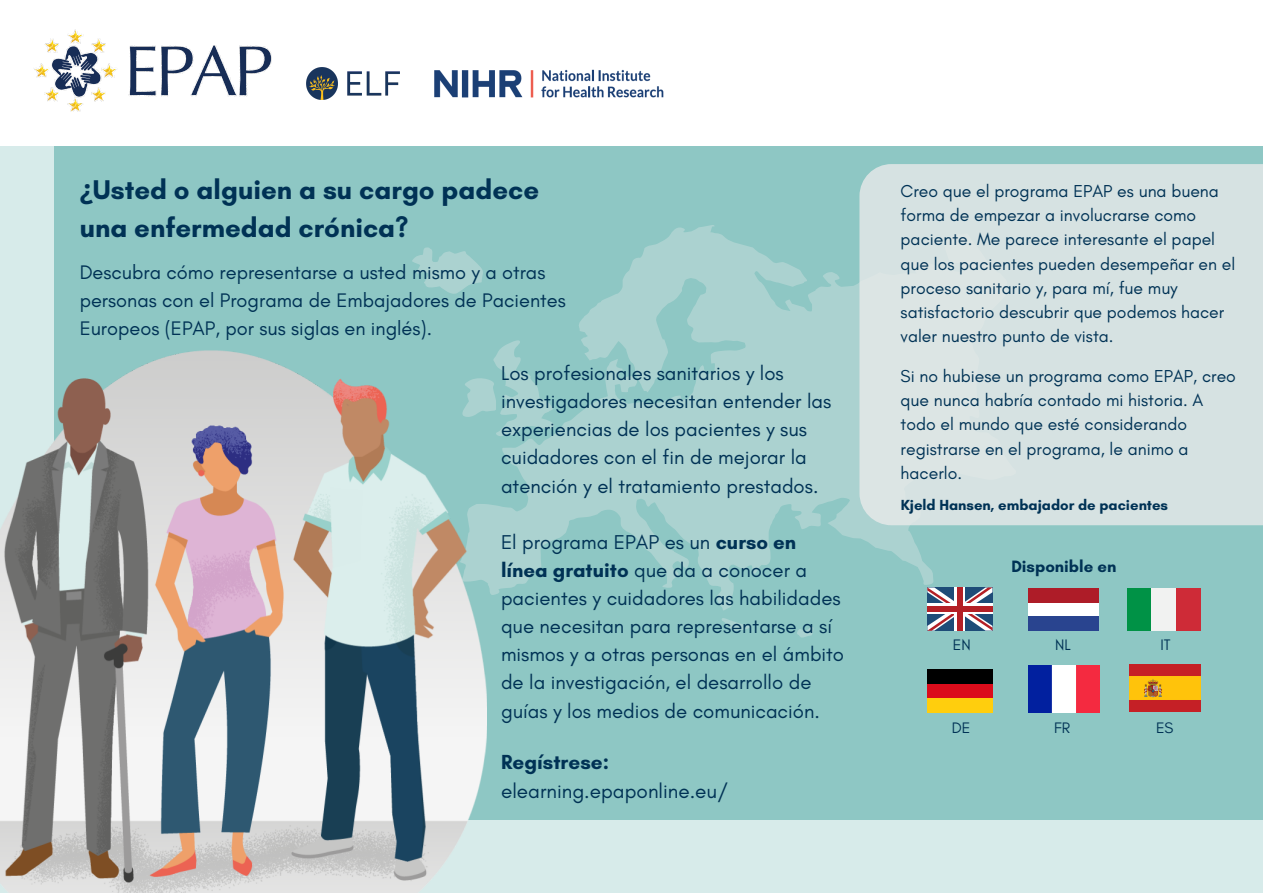
<style>
.page{position:relative;width:1263px;height:893px;background:#fff}
.page>*{position:absolute;margin:0;border:0;box-sizing:border-box;transform-origin:0 0}
.t1{font:700 27.6px/38.2px "Glacial Indifference";color:#003255}
.t2{font:20.7px "Glacial Indifference";color:#003255}
.t3{font:700 20.7px "Glacial Indifference";color:#003255}
.t4{font:20.4px/28.1px "Glacial Indifference";color:#003255}
.t5{font:20.02px/27.6px "Glacial Indifference";color:#003255}
.t6{font:17.55px/24.2px "Glacial Indifference";color:#003255}
.t7{font:700 16.73px "Glacial Indifference";color:#003255}
.t8{font:15.52px "Glacial Indifference";color:#003255}
.t9{font:700 14.85px "Glacial Indifference";color:#003255}
.s1{font-family:"Noto Sans"}
.s2{font-weight:700}
</style>
<div class="page">
<div style="left:0;top:147px;width:1263px;height:746px;background:#d7ebea"></div>
<div style="left:54px;top:147px;width:1209px;height:673px;background:#8ec7c4"></div>
<svg style="left:412px;top:247px;width:47px;height:47px"></svg>
<svg style="left:722px;top:618px;width:29px;height:13px"></svg>
<svg style="left:797px;top:627px;width:17px;height:11px"></svg>
<svg style="left:459px;top:225px;width:557px;height:387px;fill:#abd2d0"></svg>
<img style="left:34px;top:29px;width:238px;height:83px">
<div style="left:1028px;top:602px;width:70px;height:14px;background:#fff"></div>
<div style="left:1028px;top:616px;width:70px;height:14px;background:#29448f"></div>
<div style="left:1028px;top:588px;width:70px;height:14px;background:#ae1c28"></div>
<div style="left:1127px;top:588px;width:25px;height:43px;background:#009246"></div>
<div style="left:1152px;top:588px;width:24px;height:43px;background:#f1f2f1"></div>
<div style="left:1176px;top:588px;width:24px;height:43px;background:#ce2b37"></div>
<div style="left:927px;top:684px;width:65px;height:14px;background:#db0c1b"></div>
<div style="left:927px;top:698px;width:65px;height:15px;background:#ffce0d"></div>
<div style="left:927px;top:669px;width:65px;height:15px;background:#000"></div>
<img style="left:1028px;top:665px;width:71px;height:48px">
<svg style="left:927px;top:587px;width:65px;height:44px;background:#767993"></svg>
<svg style="left:927px;top:603px;width:65px;height:11px"></svg>
<div style="left:954px;top:587px;width:11px;height:44px;background:#fff"></div>
<div style="left:957px;top:587px;width:6px;height:44px;background:#b42026"></div>
<div style="left:927px;top:606px;width:65px;height:5px;background:#b42026"></div>
<div style="left:859px;top:164px;width:404px;height:361px;background:#d6e2e2"></div>
<img style="left:1129px;top:664px;width:71px;height:47px">
<img style="left:306px;top:68px;width:94px;height:32px">
<img style="left:434px;top:69px;width:230px;height:29px">
<img style="left:0;top:350px;width:486px;height:543px">
<p class="t1" style="left:80px;top:170px;width:461px"><span class="s1">¿</span>Usted o alguien a su cargo padece una enfermedad crónica?</p>
<p class="t6" style="left:901px;top:179px;width:336px">Creo que el programa EPAP es una buena forma de empezar a involucrarse como paciente. Me parece interesante el papel que los pacientes pueden desempeñar en el proceso sanitario y, para mí, fue muy satisfactorio descubrir que podemos hacer valer nuestro punto de vista.</p>
<p class="t6" style="left:901px;top:364px;width:337px">Si no hubiese un programa como EPAP, creo que nunca habría contado mi historia. A todo el mundo que esté considerando registrarse en el programa, le animo a hacerlo.</p>
<p class="t9" style="left:901px;top:496px;width:269px">Kjeld Hansen, embajador de pacientes</p>
<p class="t5" style="left:80px;top:258px;width:487px">Descubra cómo representarse a usted mismo y a otras personas con el Programa de Embajadores de Pacientes<br>Europeos (EPAP, por sus siglas en inglés).</p>
<p class="t4" style="left:501px;top:359px;width:332px">Los profesionales sanitarios y los investigadores necesitan entender las experiencias de los pacientes y sus cuidadores con el fin de mejorar la atención y el tratamiento prestados.</p>
<p class="t4" style="left:501px;top:527px;width:345px">El programa EPAP es un <span class="s2">curso en línea gratuito</span> que da a conocer a pacientes y cuidadores las habilidades que necesitan para representarse a sí mismos y a otras personas en el ámbito de la investigación, el desarrollo de guías y los medios de comunicación.</p>
<p class="t3" style="left:501px;top:749px;width:109px">Regístrese:</p>
<p class="t2" style="left:501px;top:778px;width:229px">elearning.epaponline.eu/</p>
<p class="t7" style="left:1011px;top:556px;width:107px">Disponible en</p>
<p class="t8" style="left:953px;top:635px;width:19px">EN</p>
<p class="t8" style="left:1055px;top:635px;width:17px">NL</p>
<p class="t8" style="left:1160px;top:635px;width:12px">IT</p>
<p class="t8" style="left:952px;top:718px;width:20px">DE</p>
<p class="t8" style="left:1054px;top:718px;width:18px">FR</p>
<p class="t8" style="left:1156px;top:718px;width:19px">ES</p>
</div>
